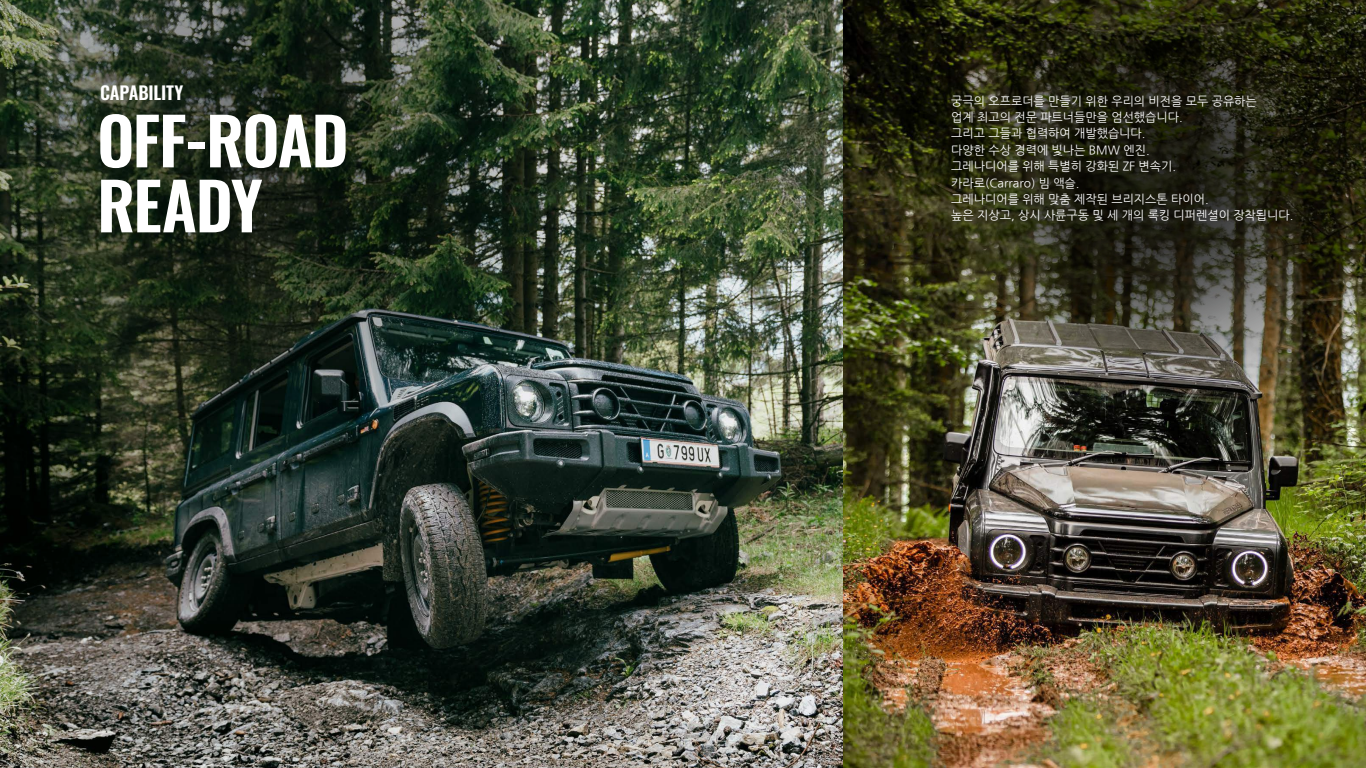
<style>
.page{position:relative;width:1366px;height:768px;background:#fff}
.page>*{position:absolute;margin:0;border:0;box-sizing:border-box;transform-origin:0 0}
.t1{font:600 65px/65px "Oswald";letter-spacing:-.025em;color:#fff}
.t2{font:600 18px "Oswald";letter-spacing:-.005em;color:#fff}
.t3{font:12px/16.4px "Nanum Gothic";color:#fff}
</style>
<div class="page">
<img style="left:0;top:0;width:843px;height:768px">
<img style="left:843px;top:0;width:523px;height:768px">
<img style="left:0;top:0;width:605px;height:517px">
<img style="left:906px;top:0;width:460px;height:462px">
<svg style="left:0;top:274px;width:138px;height:386px;background:#21281a"></svg>
<svg style="left:898px;top:0;width:387px;height:370px;background:#323316"></svg>
<svg style="left:1005px;top:7px;width:361px;height:386px;background:#333221"></svg>
<h2 class="t2" style="left:100px;top:77px;width:85px">CAPABILITY</h2>
<h1 class="t1" style="left:97px;top:102px;width:253px">OFF-ROAD<br>READY</h1>
<p class="t3" style="left:951px;top:93px;width:344px">궁극의 오프로더를 만들기 위한 우리의 비전을 모두 공유하는<br>업계 최고의 전문 파트너들만을 엄선했습니다.<br>그리고 그들과 협력하여 개발했습니다.<br>다양한 수상 경력에 빛나는 BMW 엔진.<br>그레나디어를 위해 특별히 강화된 ZF 변속기.<br>카라로(Carraro) 빔 액슬.<br>그레나디어를 위해 맞춤 제작된 브리지스톤 타이어.<br>높은 지상고, 상시 사륜구동 및 세 개의 록킹 디퍼렌셜이 장착됩니다.</p>
</div>
